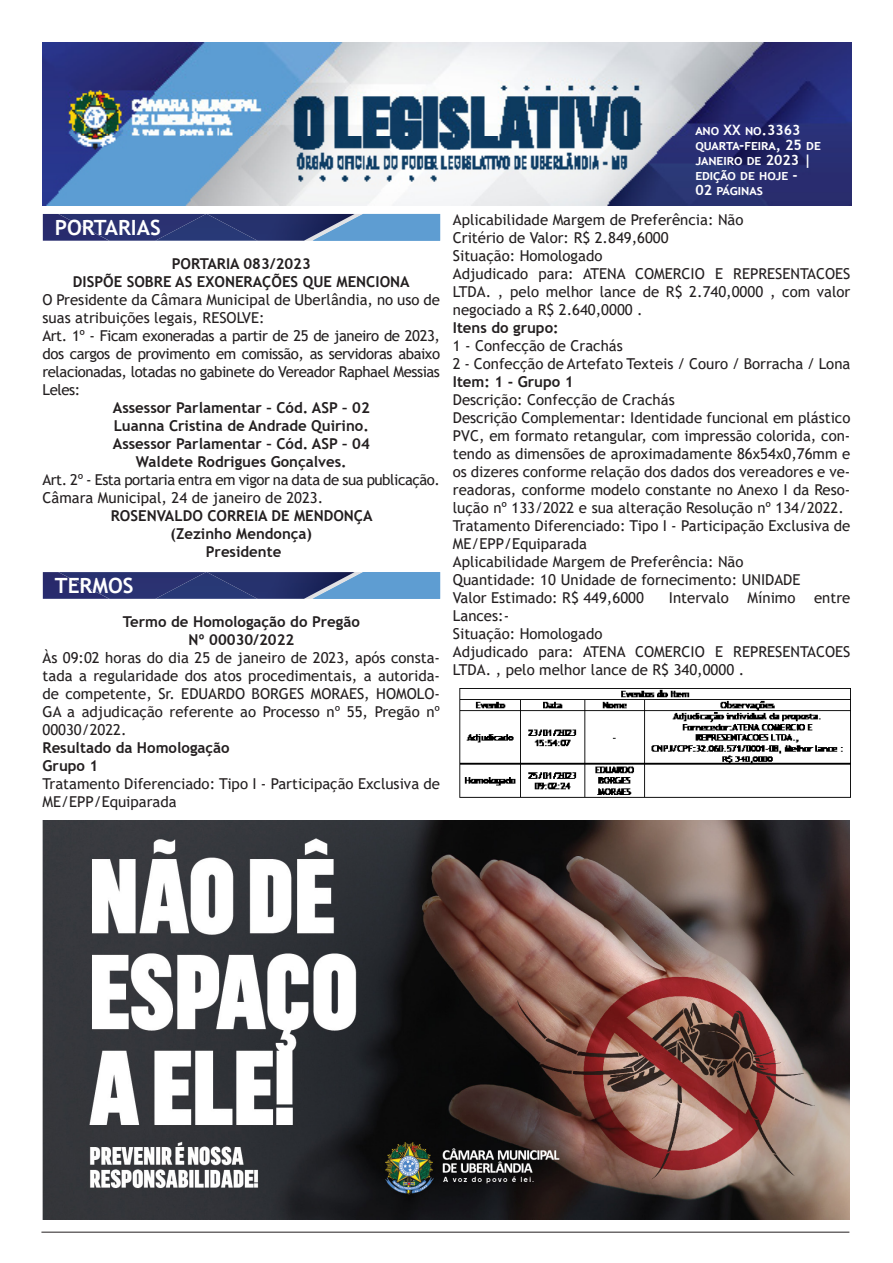
<style>
.page{position:relative;width:893px;height:1263px;background:#fff}
.page>*{position:absolute;margin:0;border:0;box-sizing:border-box;transform-origin:0 0}
.t1{font:700 21px "Trebuchet MS";color:#fff}
.t2{font:15px/18px "Trebuchet MS";color:#231f20;text-align:justify}
.t3{font:700 15px "Trebuchet MS";color:#231f20}
.t4{font:15px "Trebuchet MS";letter-spacing:-.03em;color:#231f20}
.t5{font:700 14.25px/15px "Trebuchet MS";color:#fff}
</style>
<div class="page">
<img style="left:42px;top:42px;width:810px;height:164px">
<hr style="left:41px;top:1232px;width:808px;height:1px;background:#231f20">
<div style="left:43px;top:214px;width:164px;height:27px;background:#283171"></div>
<img style="left:207px;top:214px;width:106px;height:27px">
<svg style="left:313px;top:214px;width:127px;height:27px"></svg>
<img style="left:459px;top:688px;width:391px;height:110px">
<svg style="left:43px;top:572px;width:164px;height:27px"></svg>
<img style="left:207px;top:572px;width:106px;height:27px">
<svg style="left:313px;top:572px;width:127px;height:27px"></svg>
<img style="left:43px;top:820px;width:806px;height:399px">
<p class="t1" style="left:55px;top:215px;width:107px">PORTARIAS</p>
<p class="t3" style="left:172px;top:254px;width:141px">PORTARIA 083/2023</p>
<p class="t3" style="left:73px;top:272px;width:338px">DISPÕE SOBRE AS EXONERAÇÕES QUE MENCIONA</p>
<p class="t2" style="left:43px;top:290px;width:399px">O Presidente da Câmara Municipal de Uberlândia, no uso de suas atribuições legais, RESOLVE:</p>
<p class="t2" style="left:43px;top:326px;width:399px">Art. 1º - Ficam exoneradas a partir de 25 de janeiro de 2023, dos cargos de provimento em comissão, as servidoras abaixo relacionadas, lotadas no gabinete do Vereador Raphael Messias Leles:</p>
<p class="t3" style="left:113px;top:398px;width:258px">Assessor Parlamentar – Cód. ASP – 02</p>
<p class="t3" style="left:114px;top:416px;width:257px">Luanna Cristina de Andrade Quirino.</p>
<p class="t3" style="left:113px;top:434px;width:258px">Assessor Parlamentar – Cód. ASP – 04</p>
<p class="t3" style="left:136px;top:452px;width:212px">Waldete Rodrigues Gonçalves.</p>
<p class="t4" style="left:43px;top:470px;width:399px">Art. 2º - Esta portaria entra em vigor na data de sua publicação.</p>
<p class="t2" style="left:43px;top:488px;width:282px">Câmara Municipal, 24 de janeiro de 2023.</p>
<p class="t3" style="left:111px;top:506px;width:263px">ROSENVALDO CORREIA DE MENDONÇA</p>
<p class="t3" style="left:171px;top:524px;width:143px">(Zezinho Mendonça)</p>
<p class="t3" style="left:206px;top:542px;width:77px">Presidente</p>
<p class="t1" style="left:55px;top:573px;width:80px">TERMOS</p>
<p class="t3" style="left:123px;top:612px;width:239px">Termo de Homologação do Pregão</p>
<p class="t3" style="left:188px;top:630px;width:107px">Nº 00030/2022</p>
<p class="t2" style="left:43px;top:648px;width:399px">Às 09:02 horas do dia 25 de janeiro de 2023, após consta&shy;tada a regularidade dos atos procedimentais, a autorida&shy;de competente, Sr. EDUARDO BORGES MORAES, HOMOLO-GA a adjudicação referente ao Processo nº 55, Pregão nº 00030/2022.</p>
<p class="t3" style="left:43px;top:738px;width:189px">Resultado da Homologação</p>
<p class="t3" style="left:43px;top:756px;width:57px">Grupo 1</p>
<p class="t2" style="left:43px;top:774px;width:399px">Tratamento Diferenciado: Tipo I - Participação Exclusiva de<br>ME/EPP/Equiparada</p>
<p class="t5" style="left:695px;top:123px;width:127px">ano XX no.3363 quarta-feira, 25 de janeiro de 2023 | edição de hoje -</p>
<p class="t5" style="left:695px;top:183px;width:69px">02 páginas</p>
<p class="t2" style="left:453px;top:210px;width:292px">Aplicabilidade Margem de Preferência: Não</p>
<p class="t2" style="left:453px;top:228px;width:217px">Critério de Valor: R$ 2.849,6000</p>
<p class="t2" style="left:453px;top:246px;width:151px">Situação: Homologado</p>
<p class="t2" style="left:453px;top:264px;width:399px">Adjudicado para: ATENA COMERCIO E REPRESENTACOES LTDA. , pelo melhor lance de R$ 2.740,0000 , com valor negociado a R$ 2.640,0000 .</p>
<p class="t3" style="left:453px;top:318px;width:107px">Itens do grupo:</p>
<p class="t2" style="left:453px;top:336px;width:171px">1 - Confecção de Crachás</p>
<p class="t2" style="left:453px;top:354px;width:399px">2 - Confecção de Artefato Texteis / Couro / Borracha / Lona</p>
<p class="t3" style="left:453px;top:372px;width:122px">Item: 1 - Grupo 1</p>
<p class="t2" style="left:453px;top:390px;width:223px">Descrição: Confecção de Crachás</p>
<p class="t2" style="left:453px;top:408px;width:399px">Descrição Complementar: Identidade funcional em plástico PVC, em formato retangular, com impressão colorida, con&shy;tendo as dimensões de aproximadamente 86x54x0,76mm e os dizeres conforme relação dos dados dos vereadores e ve&shy;readoras, conforme modelo constante no Anexo I da Reso&shy;lução nº 133/2022 e sua alteração Resolução nº 134/2022.</p>
<p class="t2" style="left:453px;top:516px;width:399px">Tratamento Diferenciado: Tipo I - Participação Exclusiva de<br>ME/EPP/Equiparada</p>
<p class="t2" style="left:453px;top:552px;width:292px">Aplicabilidade Margem de Preferência: Não</p>
<p class="t2" style="left:453px;top:570px;width:349px">Quantidade: 10 Unidade de fornecimento: UNIDADE</p>
<p class="t2" style="left:453px;top:588px;width:193px">Valor Estimado: R$ 449,6000</p>
<p class="t2" style="left:669px;top:588px;width:183px">Intervalo Mínimo entre</p>
<p class="t2" style="left:453px;top:606px;width:58px">Lances:-</p>
<p class="t2" style="left:453px;top:624px;width:151px">Situação: Homologado</p>
<p class="t2" style="left:453px;top:642px;width:399px">Adjudicado para: ATENA COMERCIO E REPRESENTACOES<br>LTDA. , pelo melhor lance de R$ 340,0000 .</p>
</div>
